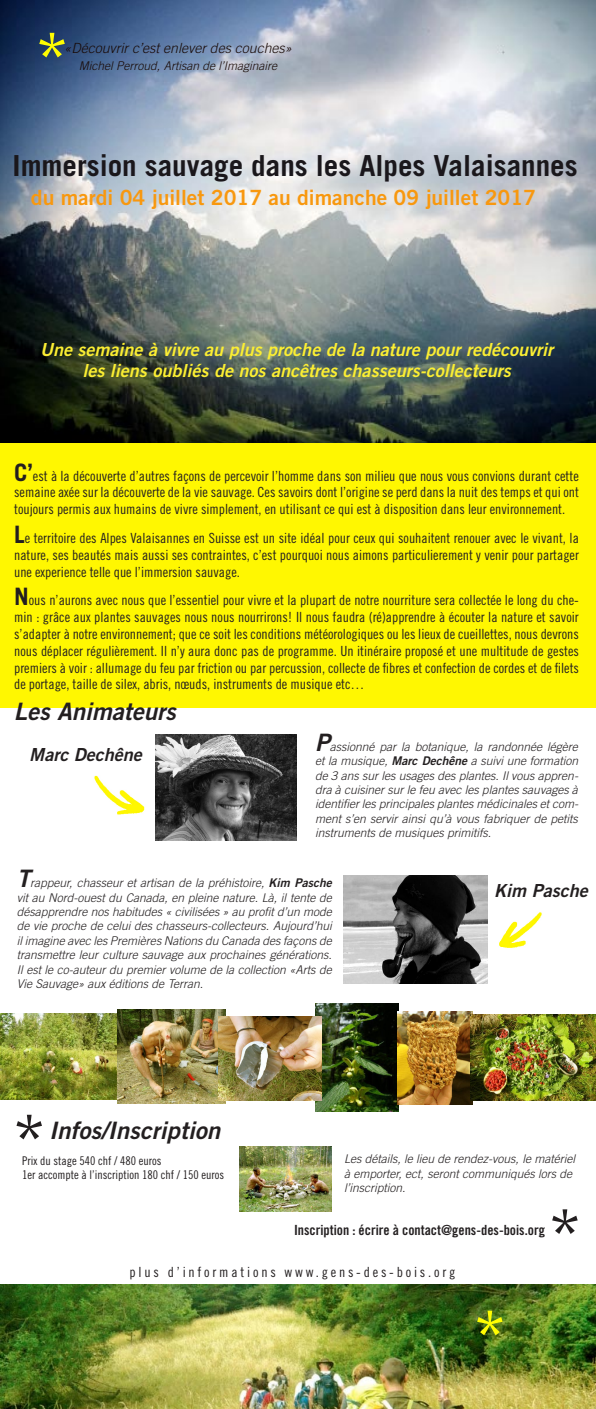
<style>
.page{position:relative;width:596px;height:1409px;background:#fff}
.page>*{position:absolute;margin:0;border:0;box-sizing:border-box;transform-origin:0 0}
.t1{font:72px "Trade Gothic Cond Eighteen";color:#231f20}
.t2{font:72px "Trade Gothic Cond Eighteen";color:#fffd01}
.t3{font:72px "Trade Gothic Cond Eighteen";color:#fffd02}
.t4{font:700 29px "Trade Gothic";color:#1a171b}
.t5{font:italic 24px "Trade Gothic Bold Two";color:#231f20}
.t6{font:21px "Trade Gothic Bold Two";color:#f8980f}
.t7{font:italic 18px "Trade Gothic Bold Two";color:#fbee33}
.t8{font:italic 18px "Trade Gothic Bold Two";color:#231f20}
.t9{font:14px/16.8px "Trade Gothic Cond Eighteen";color:#231f20;text-align:justify}
.t10{font:14px "Trade Gothic Bold Cond Twenty";color:#231f20}
.t11{font:14px "Trade Gothic Cond Eighteen";letter-spacing:.2em;color:#231f20}
.t12{font:italic 300 14px "Trade Gothic";color:#190b08}
.t13{font:italic 300 12px/14.4px "Trade Gothic";color:#231f20;text-align:justify}
.t14{font:12px "Trade Gothic Cond Eighteen";color:#231f20}
.t15{font:italic 300 12px "Trade Gothic";color:#190b08}
.s1{font-family:"Trade Gothic";font-weight:700;font-size:24px}
.s2{font-family:"Trade Gothic Bold Two";font-weight:400;font-size:24px}
.s3{font-family:"Trade Gothic Bold Two";font-weight:400}
</style>
<div class="page">
<img style="left:0;top:0;width:595px;height:443px">
<div style="left:0;top:443px;width:595px;height:265px;background:#fff701"></div>
<img style="left:155px;top:734px;width:141px;height:106px">
<img style="left:94px;top:776px;width:51px;height:39px">
<img style="left:343px;top:875px;width:144px;height:108px">
<img style="left:499px;top:912px;width:42px;height:36px">
<img style="left:0;top:1013px;width:118px;height:86px">
<img style="left:316px;top:1003px;width:82px;height:109px">
<img style="left:239px;top:1147px;width:92px;height:65px">
<img style="left:397px;top:1011px;width:75px;height:93px">
<img style="left:470px;top:1014px;width:125px;height:86px">
<img style="left:118px;top:1010px;width:107px;height:94px">
<img style="left:0;top:1285px;width:595px;height:124px">
<img style="left:218px;top:1016px;width:104px;height:85px">
<p class="t2" style="left:36px;top:16px;width:33px">*</p>
<p class="t12" style="left:64px;top:40px;width:229px">«Découvrir c’est enlever des couches»</p>
<p class="t15" style="left:79px;top:58px;width:199px">Michel Perroud, Artisan de l’Imaginaire</p>
<p class="t4" style="left:13px;top:148px;width:566px">Immersion sauvage dans les Alpes Valaisannes</p>
<p class="t6" style="left:31px;top:184px;width:506px">du mardi 04 juillet 2017 au dimanche 09 juillet 2017</p>
<p class="t7" style="left:40px;top:338px;width:514px">Une semaine à vivre au plus proche de la nature pour redécouvrir</p>
<p class="t7" style="left:82px;top:360px;width:429px">les liens oubliés de nos ancêtres chasseurs-collecteurs</p>
<p class="t9" style="left:14px;top:467px;width:566px"><span class="s1">C’</span>est à la découverte d’autres façons de percevoir l’homme dans son milieu que nous vous convions durant cette semaine axée sur la découverte de la vie sauvage. Ces savoirs dont l’origine se perd dans la nuit des temps et qui ont toujours permis aux humains de vivre simplement, en utilisant ce qui est à disposition dans leur environnement.</p>
<p class="t9" style="left:14px;top:529px;width:566px"><span class="s1">L</span>e territoire des Alpes Valaisannes en Suisse est un site idéal pour ceux qui souhaitent renouer avec le vivant, la nature, ses beautés mais aussi ses contraintes, c’est pourquoi nous aimons particulierement y venir pour partager une experience telle que l’immersion sauvage.</p>
<p class="t9" style="left:14px;top:592px;width:566px"><span class="s1">N</span>ous n’aurons avec nous que l’essentiel pour vivre et la plupart de notre nourriture sera collectée le long du che&shy;min : grâce aux plantes sauvages nous nous nourrirons! Il nous faudra (ré)apprendre à écouter la nature et savoir s’adapter à notre environnement; que ce soit les conditions météorologiques ou les lieux de cueillettes, nous devrons nous déplacer régulièrement. Il n’y aura donc pas de programme. Un itinéraire proposé et une multitude de gestes premiers à voir : allumage du feu par friction ou par percussion, collecte de fibres et confection de cordes et de filets de portage, taille de silex, abris, nœuds, instruments de musique etc…</p>
<p class="t5" style="left:14px;top:697px;width:163px">Les Animateurs</p>
<p class="t8" style="left:29px;top:744px;width:114px">Marc Dechêne</p>
<p class="t13" style="left:315px;top:739px;width:264px"><span class="s2">P</span>assionné par la botanique, la randonnée légère et la musique, <span class="s3">Marc Dechêne</span> a suivi une formation de 3 ans sur les usages des plantes. Il vous appren&shy;dra à cuisiner sur le feu avec les plantes sauvages à identifier les principales plantes médicinales et com&shy;ment s’en servir ainsi qu’à vous fabriquer de petits instruments de musiques primitifs.</p>
<p class="t13" style="left:17px;top:875px;width:316px"><span class="s2">T</span>rappeur, chasseur et artisan de la préhistoire, <span class="s3">Kim Pasche </span>vit au Nord-ouest du Canada, en pleine nature. Là, il tente de désapprendre nos habitudes « civilisées » au profit d’un mode de vie proche de celui des chasseurs-collecteurs. Aujourd’hui il imagine avec les Premières Nations du Canada des façons de transmettre leur culture sauvage aux prochaines générations.<br>Il est le co-auteur du premier volume de la collection «Arts de Vie Sauvage» aux éditions de Terran.</p>
<p class="t8" style="left:494px;top:879px;width:95px">Kim Pasche</p>
<p class="t1" style="left:13px;top:1098px;width:33px">*</p>
<p class="t5" style="left:49px;top:1116px;width:172px">Infos/Inscription</p>
<p class="t14" style="left:22px;top:1153px;width:141px">Prix du stage 540 chf / 480 euros</p>
<p class="t14" style="left:22px;top:1168px;width:203px">1er accompte à l’inscription 180 chf / 150 euros</p>
<p class="t13" style="left:344px;top:1152px;width:232px;text-align:left">Les détails, le lieu de rendez-vous, le matériel à emporter, ect, seront communiqués lors de l’inscription.</p>
<p class="t1" style="left:548px;top:1193px;width:33px">*</p>
<p class="t10" style="left:294px;top:1221px;width:252px">Inscription : écrire à contact@gens-des-bois.org</p>
<p class="t11" style="left:129px;top:1264px;width:327px">plus d’informations www.gens-des-bois.org</p>
<p class="t3" style="left:473px;top:1294px;width:33px">*</p>
</div>
